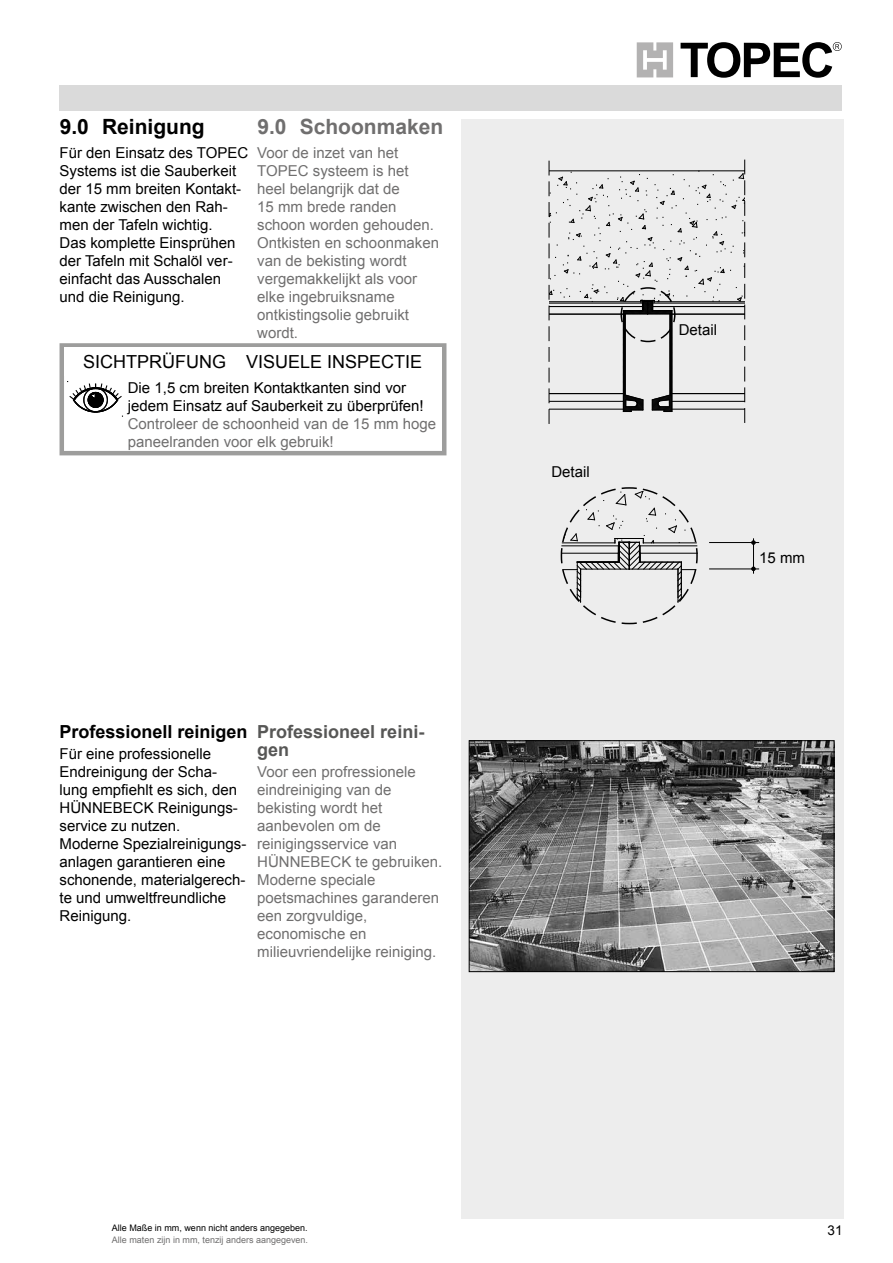
<style>
.page{position:relative;width:893px;height:1263px;background:#fff}
.page>*{position:absolute;margin:0;border:0;box-sizing:border-box;transform-origin:0 0}
.t1{font:700 21px "Arial";color:#706f6f}
.t2{font:700 21px "Arial";color:#000}
.t3{font:18px "Arial";color:#000}
.t4{font:700 18px/18px "Arial";color:#575756}
.t5{font:700 18px "Arial";color:#000}
.t6{font:15px/18px "Arial";color:#000}
.t7{font:15px/18px "Arial";color:#706f6f}
.t8{font:13.5px "Arial";color:#000}
.t9{font:9px "Arial";color:#706f6f}
.t10{font:9px "Arial";color:#000}
</style>
<div class="page">
<div style="left:60px;top:85px;width:782px;height:26px;background:#dadada"></div>
<div style="left:461px;top:119px;width:383px;height:1099px;background:#ededed"></div>
<svg style="left:637px;top:42px;width:36px;height:35px"></svg>
<svg style="left:681px;top:42px;width:161px;height:36px"></svg>
<div style="left:60px;top:343px;width:386px;height:112px;border:4px solid #9d9d9c"></div>
<div style="left:64px;top:347px;width:378px;height:29px;background:#fff"></div>
<svg style="left:68px;top:381px;width:55px;height:36px"></svg>
<img style="left:471px;top:742px;width:361px;height:228px">
<div style="left:469px;top:740px;width:365px;height:232px;border:1px solid #000"></div>
<svg style="left:560px;top:487px;width:138px;height:138px"></svg>
<hr style="left:709px;top:542px;width:50px;height:1px;background:#000">
<hr style="left:709px;top:568px;width:50px;height:1px;background:#000">
<hr style="left:753px;top:538px;width:1px;height:36px;background:#000">
<svg style="left:751px;top:540px;width:5px;height:5px"></svg>
<svg style="left:751px;top:567px;width:5px;height:4px"></svg>
<svg style="left:549px;top:160px;width:197px;height:264px"></svg>
<h1 class="t2" style="left:60px;top:113px;width:147px">9.0 Reinigung</h1>
<p class="t6" style="left:60px;top:144px;width:190px">Für den Einsatz des TOPEC<br>Systems ist die Sauberkeit der 15 mm breiten Kontakt&shy;kante zwischen den Rah&shy;men der Tafeln wichtig.<br>Das komplette Einsprühen der Tafeln mit Schalöl ver&shy;einfacht das Ausschalen und die Reinigung.</p>
<h1 class="t1" style="left:257px;top:113px;width:187px">9.0 Schoonmaken</h1>
<p class="t7" style="left:257px;top:144px;width:183px">Voor de inzet van het<br>TOPEC systeem is het heel belangrijk dat de<br>15 mm brede randen schoon worden gehouden.<br>Ontkisten en schoonmaken van de bekisting wordt vergemakkelijkt als voor elke ingebruiksname ontkistingsolie gebruikt wordt.</p>
<p class="t3" style="left:83px;top:350px;width:341px">SICHTPRÜFUNG VISUELE INSPECTIE</p>
<p class="t6" style="left:128px;top:379px;width:297px">Die 1,5 cm breiten Kontaktkanten sind vor jedem Einsatz auf Sauberkeit zu überprüfen!</p>
<p class="t7" style="left:128px;top:415px;width:310px">Controleer de schoonheid van de 15 mm hoge paneelranden voor elk gebruik!</p>
<p class="t5" style="left:60px;top:720px;width:190px">Professionell reinigen</p>
<p class="t6" style="left:60px;top:744px;width:188px">Für eine professionelle<br>Endreinigung der Scha&shy;lung empfiehlt es sich, den<br>HÜNNEBECK Reinigungs&shy;service zu nutzen.<br>Moderne Spezialreinigungs&shy;anlagen garantieren eine schonende, materialgerech&shy;te und umweltfreundliche<br>Reinigung.</p>
<p class="t4" style="left:257px;top:724px;width:169px">Professioneel reini&shy;gen</p>
<p class="t7" style="left:257px;top:762px;width:187px">Voor een profressionele eindreiniging van de bekisting wordt het aanbevolen om de reinigingsservice van<br>HÜNNEBECK te gebruiken.<br>Moderne speciale poetsmachines garanderen een zorgvuldige, economische en milieuvriendelijke reiniging.</p>
<p class="t6" style="left:551px;top:463px;width:40px">Detail</p>
<p class="t6" style="left:679px;top:321px;width:40px">Detail</p>
<p class="t6" style="left:759px;top:549px;width:47px">15 mm</p>
<p class="t10" style="left:112px;top:1222px;width:197px">Alle Maße in mm, wenn nicht anders angegeben.</p>
<p class="t8" style="left:828px;top:1221px;width:17px">31</p>
<p class="t9" style="left:112px;top:1234px;width:198px">Alle maten zijn in mm, tenzij anders aangegeven.</p>
</div>
